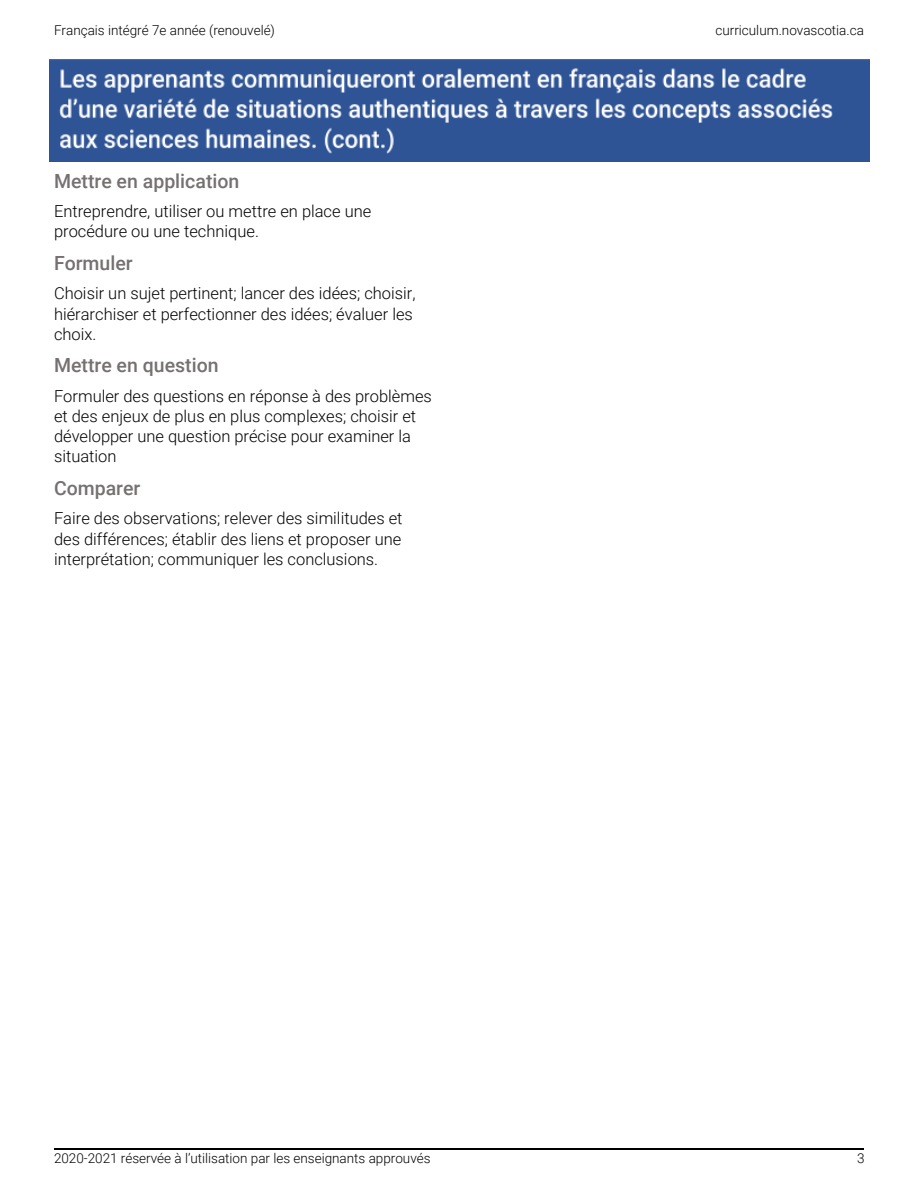
<style>
.page{position:relative;width:918px;height:1188px;background:#fff}
.page>*{position:absolute;margin:0;border:0;box-sizing:border-box;transform-origin:0 0}
.t1{font:500 19.5px "Roboto";color:#767171}
.t2{font:300 16.5px/20.2px "Roboto";color:#000}
.t3{font:300 13.5px "Roboto";color:#000}
</style>
<div class="page">
<hr style="left:54px;top:1149px;width:810px;height:1px;background:#000">
<img style="left:50px;top:60px;width:820px;height:102px">
<p class="t3" style="left:54px;top:22px;width:223px">Français intégré 7e année (renouvelé)</p>
<p class="t3" style="left:716px;top:22px;width:150px">curriculum.novascotia.ca</p>
<p class="t1" style="left:54px;top:170px;width:187px">Mettre en application</p>
<p class="t2" style="left:54px;top:201px;width:319px">Entreprendre, utiliser ou mettre en place une procédure ou une technique.</p>
<p class="t1" style="left:54px;top:252px;width:80px">Formuler</p>
<p class="t2" style="left:54px;top:283px;width:363px">Choisir un sujet pertinent; lancer des idées; choisir, hiérarchiser et perfectionner des idées; évaluer les choix.</p>
<p class="t1" style="left:54px;top:354px;width:166px">Mettre en question</p>
<p class="t2" style="left:54px;top:386px;width:379px">Formuler des questions en réponse à des problèmes et des enjeux de plus en plus complexes; choisir et développer une question précise pour examiner la situation</p>
<p class="t1" style="left:54px;top:477px;width:88px">Comparer</p>
<p class="t2" style="left:54px;top:508px;width:350px;text-align:justify">Faire des observations; relever des similitudes et des différences; établir des liens et proposer une interprétation; communiquer les conclusions.</p>
<p class="t3" style="left:54px;top:1151px;width:378px">2020-2021 réservée à l’utilisation par les enseignants approuvés</p>
<p class="t3" style="left:857px;top:1151px;width:9px">3</p>
</div>
